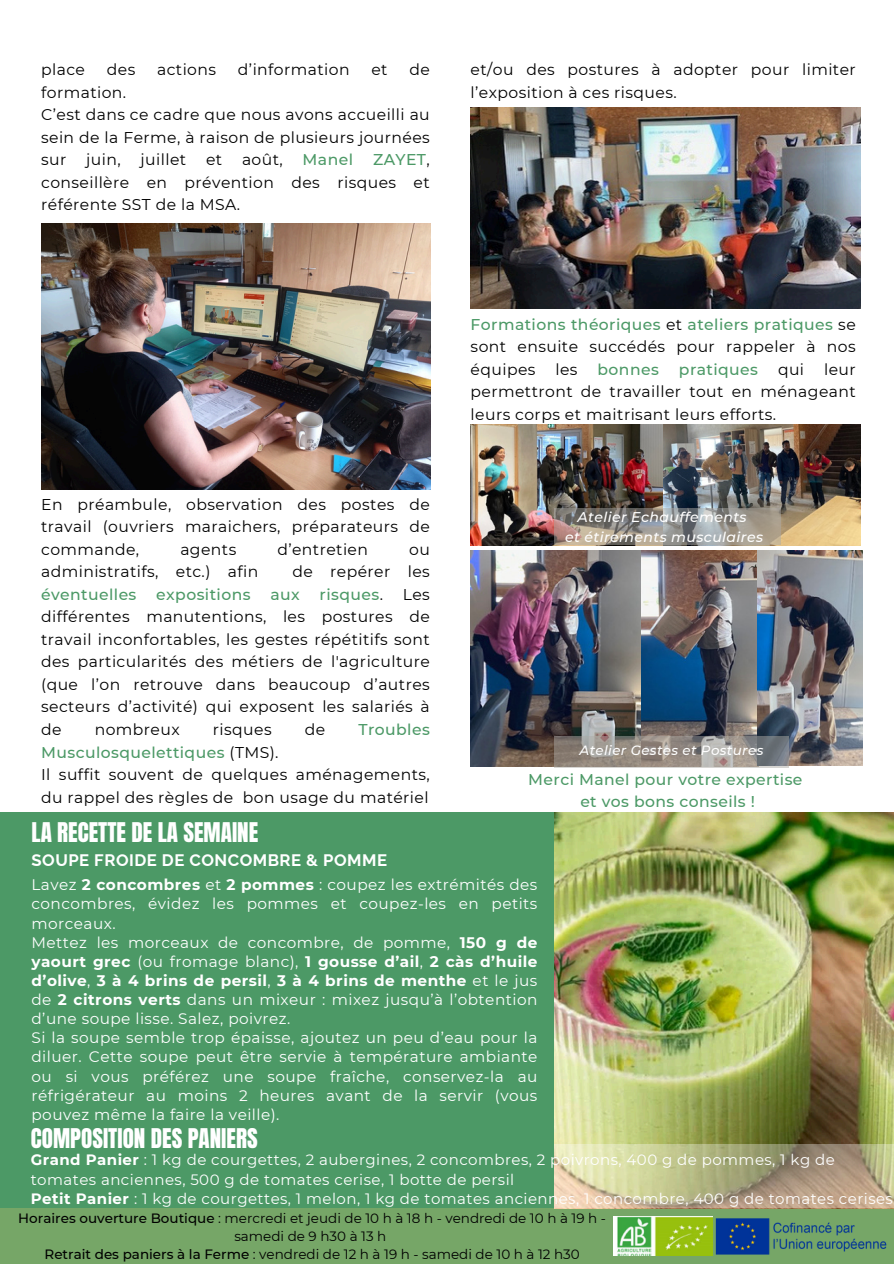
<style>
.page{position:relative;width:894px;height:1264px;background:#fff}
.page>*{position:absolute;margin:0;border:0;box-sizing:border-box;transform-origin:0 0}
.t1{font:23.1px "Anton";color:#fff}
.t2{font:700 16.65px "Raleway";letter-spacing:.03em;color:#fff}
.t3{font:15.6px/22.5px "Montserrat";letter-spacing:.025em;color:#000;text-align:justify}
.t4{font:500 15.6px/22.5px "Montserrat";letter-spacing:.025em;color:#4c9966;text-align:center}
.t5{font:15.3px/19.2px "Montserrat";letter-spacing:.03em;color:#fff}
.t6{font:15px/19.2px "Montserrat";letter-spacing:.03em;color:#fff}
.t7{font:italic 500 14.1px/20.2px "Montserrat";letter-spacing:.025em;color:#fff;text-align:center}
.t8{font:13.5px/18px "Montserrat";color:#000;text-align:center}
.t9{font:italic 500 13.35px "Montserrat";letter-spacing:.025em;color:#fff}
.s1{font-weight:500;color:#4c9966}
.s2{font-weight:400;color:#000}
.s3{font-weight:700}
.s4{font-weight:500}
</style>
<div class="page">
<div style="left:0;top:813px;width:558px;height:450px;background:#4c9966"></div>
<div style="left:0;top:1208px;width:893px;height:55px;background:#76a667"></div>
<img style="left:613px;top:1216px;width:274px;height:40px">
<img style="left:41px;top:223px;width:389px;height:267px">
<img style="left:470px;top:107px;width:389px;height:201px">
<img style="left:470px;top:425px;width:390px;height:120px">
<img style="left:470px;top:550px;width:171px;height:216px">
<img style="left:641px;top:550px;width:221px;height:216px">
<svg style="left:554px;top:508px;width:226px;height:37px;background:#958f88"></svg>
<svg style="left:554px;top:736px;width:234px;height:31px;background:#938d88"></svg>
<img style="left:554px;top:812px;width:339px;height:332px">
<svg style="left:554px;top:1144px;width:339px;height:64px;background:#bbb38c"></svg>
<h1 class="t3" style="left:41px;top:58px;width:45px">place</h1>
<h1 class="t3" style="left:107px;top:58px;width:30px">des</h1>
<h1 class="t3" style="left:157px;top:58px;width:60px">actions</h1>
<h1 class="t3" style="left:238px;top:58px;width:113px">d’information</h1>
<h1 class="t3" style="left:371px;top:58px;width:18px">et</h1>
<h1 class="t3" style="left:409px;top:58px;width:22px">de</h1>
<h1 class="t3" style="left:41px;top:81px;width:390px;text-align:left">formation.<br>C’est dans ce cadre que nous avons accueilli au sein de la Ferme, à raison de plusieurs journées sur</h1>
<h1 class="t3" style="left:86px;top:148px;width:36px">juin,</h1>
<h1 class="t3" style="left:140px;top:148px;width:47px">juillet</h1>
<h1 class="t3" style="left:206px;top:148px;width:18px">et</h1>
<h1 class="t3" style="left:242px;top:148px;width:42px">août,</h1>
<h1 class="t4" style="left:302px;top:148px;width:52px">Manel</h1>
<h1 class="t3" style="left:41px;top:148px;width:390px;text-indent:332px"><span class="s1">ZAYET</span>, conseillère en prévention des risques et référente SST de la MSA.</h1>
<h2 class="t3" style="left:470px;top:58px;width:386px">et/ou des postures à adopter pour limiter l’exposition à ces risques.</h2>
<h1 class="t3" style="left:41px;top:493px;width:390px">En préambule, observation des postes de travail (ouvriers maraichers, préparateurs de commande,</h1>
<h1 class="t3" style="left:180px;top:538px;width:57px">agents</h1>
<h1 class="t3" style="left:277px;top:538px;width:92px">d’entretien</h1>
<h1 class="t3" style="left:409px;top:538px;width:22px">ou</h1>
<h1 class="t3" style="left:41px;top:560px;width:219px">administratifs, etc.) afin</h1>
<h1 class="t3" style="left:292px;top:560px;width:139px">de repérer les</h1>
<h1 class="t4" style="left:41px;top:583px;width:97px">éventuelles</h1>
<h1 class="t4" style="left:156px;top:583px;width:96px">expositions</h1>
<h1 class="t4" style="left:270px;top:583px;width:31px">aux</h1>
<h1 class="t4" style="left:319px;top:583px;width:65px">risques<span class="s2">.</span></h1>
<h1 class="t3" style="left:41px;top:583px;width:390px;text-indent:361px">Les différentes manutentions, les postures de travail inconfortables, les gestes répétitifs sont des particularités des métiers de l'agriculture (que l’on retrouve dans beaucoup d’autres secteurs d’activité) qui exposent les salariés à de</h1>
<h1 class="t3" style="left:95px;top:718px;width:86px">nombreux</h1>
<h1 class="t3" style="left:213px;top:718px;width:60px">risques</h1>
<h1 class="t3" style="left:305px;top:718px;width:22px">de</h1>
<h1 class="t4" style="left:358px;top:718px;width:73px">Troubles</h1>
<h1 class="t3" style="left:41px;top:740px;width:390px;text-align:left"><span class="s1">Musculosquelettiques</span> (TMS).<br>Il suffit souvent de quelques aménagements, du rappel des règles de bon usage du matériel</h1>
<h4 class="t1" style="left:31px;top:815px;width:228px">LA RECETTE DE LA SEMAINE</h4>
<h3 class="t3" style="left:470px;top:313px;width:386px"><span class="s1">Formations théoriques</span> et <span class="s1">ateliers pratiques</span> se sont ensuite succédés pour rappeler à nos équipes</h3>
<h3 class="t3" style="left:555px;top:358px;width:24px">les</h3>
<h3 class="t4" style="left:597px;top:358px;width:63px">bonnes</h3>
<h3 class="t4" style="left:678px;top:358px;width:81px">pratiques</h3>
<h3 class="t3" style="left:777px;top:358px;width:28px">qui</h3>
<h3 class="t3" style="left:470px;top:358px;width:386px;text-indent:353px">leur permettront de travailler tout en ménageant leurs corps et maitrisant leurs efforts.</h3>
<p class="t7" style="left:565px;top:506px;width:199px">Atelier Echauffements<br>et étirements musculaires</p>
<p class="t9" style="left:579px;top:742px;width:185px">Atelier Gestes et Postures</p>
<p class="t4" style="left:528px;top:767px;width:276px">Merci Manel pour votre expertise et vos bons conseils !</p>
<p class="t2" style="left:31px;top:849px;width:357px">SOUPE FROIDE DE CONCOMBRE &amp; POMME</p>
<p class="t5" style="left:31px;top:875px;width:507px">Lavez <span class="s3">2 concombres</span> et <span class="s3">2 pommes</span> : coupez les extrémités des concombres, évidez les pommes et coupez-les en petits morceaux.<br>Mettez les morceaux de concombre, de pomme, <span class="s3">150 g de yaourt grec</span> (ou fromage blanc), <span class="s3">1 gousse d’ail</span>, <span class="s3">2 càs d’huile d’olive</span>, <span class="s3">3 à 4 brins de persil</span>, <span class="s3">3 à 4 brins de menthe</span> et le jus de <span class="s3">2 citrons verts</span> dans un mixeur : mixez jusqu’à l’obtention d’une soupe lisse. Salez, poivrez.<br>Si la soupe semble trop épaisse, ajoutez un peu d’eau pour la diluer. Cette soupe peut être servie à température ambiante ou si vous préférez une soupe fraîche, conservez-la au réfrigérateur au moins 2 heures avant de la servir (vous pouvez même la faire la veille).</p>
<p class="t1" style="left:31px;top:1122px;width:228px">COMPOSITION DES PANIERS</p>
<p class="t6" style="left:31px;top:1150px;width:863px"><span class="s3">Grand Panier</span> : 1 kg de courgettes, 2 aubergines, 2 concombres, 2 poivrons, 400 g de pommes, 1 kg de tomates anciennes, 500 g de tomates cerise, 1 botte de persil<br><span class="s3">Petit Panier</span> : 1 kg de courgettes, 1 melon, 1 kg de tomates anciennes, 1 concombre, 400 g de tomates cerises</p>
<h3 class="t8" style="left:18px;top:1209px;width:589px"><span class="s4">Horaires ouverture Boutique</span> : mercredi et jeudi de 10 h à 18 h - vendredi de 10 h à 19 h - samedi de 9 h30 à 13 h</h3>
<p class="t8" style="left:44px;top:1245px;width:536px"><span class="s4">Retrait des paniers à la Ferme</span> : vendredi de 12 h à 19 h - samedi de 10 h à 12 h30</p>
</div>
